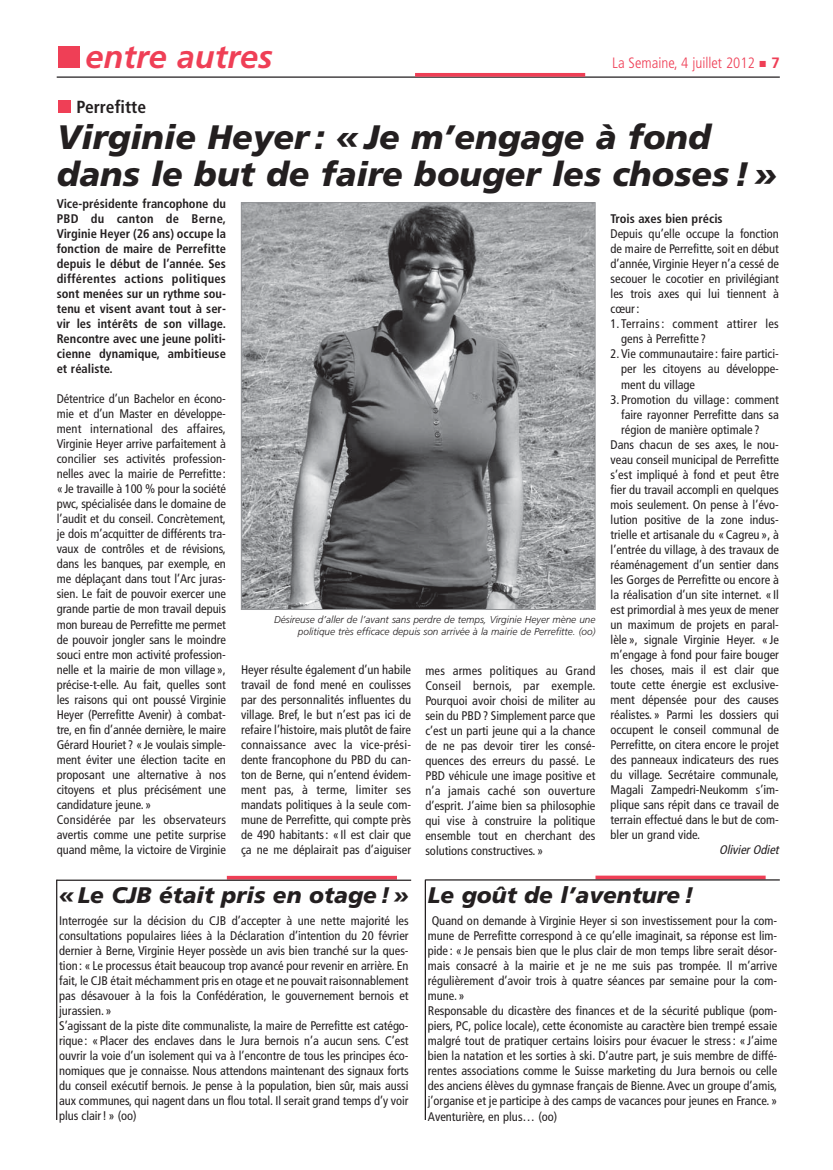
<style>
.page{position:relative;width:833px;height:1170px;background:#fff}
.page>*{position:absolute;margin:0;border:0;box-sizing:border-box;transform-origin:0 0}
.t1{font:italic 900 33.88px/37.5px "Frutiger";color:#231f20}
.t2{font:italic 700 32.5px "Frutiger";color:#ef3f56}
.t3{font:italic 900 22.5px "Frutiger";color:#231f20}
.t4{font:700 condensed 17.5px "Frutiger";color:#231f20}
.t5{font:300 condensed 15px "Frutiger";color:#ef3f56}
.t6{font:condensed 12.5px/15px "Frutiger";color:#231f20;text-align:justify}
.t7{font:700 condensed 12.5px/15px "Frutiger";color:#231f20;text-align:justify}
.t8{font:condensed 12.5px/15px "Frutiger";letter-spacing:.02em;color:#231f20}
.t9{font:italic condensed 12.5px "Frutiger";color:#231f20}
.t10{font:italic 300 10px/12.5px "Frutiger";color:#231f20;text-align:right}
.s1{font-weight:700;font-stretch:normal}
</style>
<div class="page">
<img style="left:243px;top:204px;width:350px;height:403px">
<div style="left:241px;top:202px;width:354px;height:407px;border:1px solid #939598"></div>
<div style="left:58px;top:100px;width:12px;height:13px;background:#ef3f56"></div>
<svg style="left:227px;top:875px;width:170px;height:4px"></svg>
<svg style="left:595px;top:875px;width:170px;height:4px"></svg>
<div style="left:58px;top:47px;width:21px;height:21px;background:#ef3f56"></div>
<hr style="left:57px;top:76px;width:723px;height:2px;background:#231f20">
<svg style="left:415px;top:73px;width:170px;height:4px"></svg>
<hr style="left:56px;top:879px;width:1px;height:240px;background:#231f20">
<hr style="left:425px;top:879px;width:1px;height:240px;background:#231f20">
<hr style="left:57px;top:879px;width:354px;height:1px;background:#231f20">
<hr style="left:425px;top:879px;width:355px;height:1px;background:#231f20">
<h2 class="t2" style="left:86px;top:44px;width:188px">entre autres</h2>
<p class="t5" style="left:612px;top:57px;width:169px">La Semaine, 4 juillet 2012 ■ <span class="s1">7</span></p>
<h3 class="t4" style="left:77px;top:100px;width:71px">Perrefitte</h3>
<h1 class="t1" style="left:57px;top:121px;width:722px">Virginie Heyer: « Je m’engage à fond dans le but de faire bouger les choses ! »</h1>
<p class="t7" style="left:57px;top:197px;width:171px">Vice-présidente francophone du PBD du canton de Berne, Virginie Heyer (26 ans) occupe la fonction de maire de Perrefitte depuis le début de l’année. Ses différentes actions politiques sont menées sur un rythme sou&shy;tenu et visent avant tout à ser&shy;vir les intérêts de son village.<br>Rencontre avec une jeune politi&shy;cienne dynamique, ambitieuse et réaliste.</p>
<p class="t6" style="left:57px;top:392px;width:171px;text-align:left">Détentrice d’un Bachelor en écono&shy;mie et d’un Master en développe&shy;ment international des affaires, Virginie Heyer arrive parfaitement à concilier ses activités profession&shy;nelles avec la mairie de Perrefitte: «Je travaille à 100 % pour la société pwc, spécialisée dans le domaine de l’audit et du conseil. Concrètement, je dois m’acquitter de différents tra&shy;vaux de contrôles et de révisions, dans les banques, par exemple, en me déplaçant dans tout l’Arc juras&shy;sien. Le fait de pouvoir exercer une grande partie de mon travail depuis mon bureau de Perrefitte me permet de pouvoir jongler sans le moindre souci entre mon activité profession&shy;nelle et la mairie de mon village», précise-t-elle. Au fait, quelles sont les raisons qui ont poussé Virginie Heyer (Perrefitte Avenir) à combat&shy;tre, en fin d’année dernière, le maire Gérard Houriet? «Je voulais simple&shy;ment éviter une élection tacite en proposant une alternative à nos citoyens et plus précisément une candidature jeune.»<br>Considérée par les observateurs avertis comme une petite surprise quand même, la victoire de Virginie</p>
<p class="t10" style="left:274px;top:614px;width:323px">Désireuse d’aller de l’avant sans perdre de temps, Virginie Heyer mène une politique très efficace depuis son arrivée à la mairie de Perrefitte. (oo)</p>
<p class="t6" style="left:241px;top:663px;width:172px">Heyer résulte également d’un habile travail de fond mené en coulisses par des personnalités influentes du village. Bref, le but n’est pas ici de refaire l’histoire, mais plutôt de faire connaissance avec la vice-prési&shy;dente francophone du PBD du can&shy;ton de Berne, qui n’entend évidem&shy;ment pas, à terme, limiter ses mandats politiques à la seule com&shy;mune de Perrefitte, qui compte près de 490 habitants : « Il est clair que ça ne me déplairait pas d’aiguiser</p>
<p class="t6" style="left:425px;top:663px;width:172px">mes armes politiques au Grand Conseil bernois, par exemple.<br>Pourquoi avoir choisi de militer au sein du PBD ? Simplement parce que c’est un parti jeune qui a la chance de ne pas devoir tirer les consé&shy;quences des erreurs du passé. Le PBD véhicule une image positive et n’a jamais caché son ouverture d’esprit. J’aime bien sa philosophie qui vise à construire la politique ensemble tout en cherchant des solutions constructives. »</p>
<p class="t7" style="left:610px;top:212px;width:114px">Trois axes bien précis</p>
<p class="t6" style="left:610px;top:227px;width:170px">Depuis qu’elle occupe la fonction de maire de Perrefitte, soit en début d’année, Virginie Heyer n’a cessé de secouer le cocotier en privilégiant les trois axes qui lui tiennent à cœur :</p>
<p class="t8" style="left:621px;top:317px;width:159px;text-indent:-11px">1. Terrains : comment attirer les gens à Perrefitte?</p>
<p class="t6" style="left:621px;top:347px;width:159px;text-indent:-11px">2. Vie communautaire : faire partici&shy;per les citoyens au développe&shy;ment du village</p>
<p class="t6" style="left:610px;top:392px;width:170px">3. Promotion du village : comment</p>
<p class="t6" style="left:621px;top:407px;width:159px">faire rayonner Perrefitte dans sa</p>
<p class="t6" style="left:621px;top:422px;width:140px">région de manière optimale ?</p>
<p class="t6" style="left:610px;top:437px;width:170px">Dans chacun de ses axes, le nou-</p>
<p class="t6" style="left:610px;top:452px;width:170px">veau conseil municipal de Perrefitte</p>
<p class="t6" style="left:610px;top:467px;width:170px">s’est impliqué à fond et peut être</p>
<p class="t6" style="left:610px;top:482px;width:170px">fier du travail accompli en quelques</p>
<p class="t6" style="left:610px;top:497px;width:170px">mois seulement. On pense à l’évo-</p>
<p class="t6" style="left:610px;top:512px;width:170px">lution positive de la zone indus-</p>
<p class="t6" style="left:610px;top:527px;width:170px">trielle et artisanale du « Cagreu », à</p>
<p class="t6" style="left:610px;top:542px;width:170px">l’entrée du village, à des travaux de</p>
<p class="t6" style="left:610px;top:557px;width:170px">réaménagement d’un sentier dans</p>
<p class="t6" style="left:610px;top:572px;width:170px">les Gorges de Perrefitte ou encore à</p>
<p class="t6" style="left:610px;top:587px;width:170px">la réalisation d’un site internet. « Il</p>
<p class="t6" style="left:610px;top:602px;width:170px">est primordial à mes yeux de mener</p>
<p class="t6" style="left:610px;top:617px;width:170px">un maximum de projets en paral-</p>
<p class="t6" style="left:610px;top:632px;width:170px">lèle », signale Virginie Heyer. « Je</p>
<p class="t6" style="left:610px;top:647px;width:170px">m’engage à fond pour faire bouger</p>
<p class="t6" style="left:610px;top:662px;width:170px">les choses, mais il est clair que</p>
<p class="t6" style="left:610px;top:677px;width:170px">toute cette énergie est exclusive-</p>
<p class="t6" style="left:610px;top:692px;width:170px">ment dépensée pour des causes</p>
<p class="t6" style="left:610px;top:707px;width:170px">réalistes. » Parmi les dossiers qui</p>
<p class="t6" style="left:610px;top:722px;width:170px">occupent le conseil communal de</p>
<p class="t6" style="left:610px;top:737px;width:170px">Perrefitte, on citera encore le projet</p>
<p class="t6" style="left:610px;top:752px;width:170px">des panneaux indicateurs des rues</p>
<p class="t6" style="left:610px;top:767px;width:170px">du village. Secrétaire communale,</p>
<p class="t6" style="left:610px;top:782px;width:170px">Magali Zampedri-Neukomm s’im-</p>
<p class="t6" style="left:610px;top:797px;width:170px">plique sans répit dans ce travail de</p>
<p class="t6" style="left:610px;top:812px;width:170px">terrain effectué dans le but de com-</p>
<p class="t6" style="left:610px;top:827px;width:91px">bler un grand vide.</p>
<p class="t9" style="left:719px;top:844px;width:64px">OlivierOdiet</p>
<h3 class="t3" style="left:59px;top:886px;width:351px">« Le CJB était pris en otage!»</h3>
<p class="t6" style="left:59px;top:914px;width:351px;text-align:left">Interrogée sur la décision du CJB d’accepter à une nette majorité les consultations populaires liées à la Déclaration d’intention du 20 février dernier à Berne, Virginie Heyer possède un avis bien tranché sur la ques&shy;tion : « Le processus était beaucoup trop avancé pour revenir en arrière. En fait, le CJB était méchamment pris en otage et ne pouvait raisonnablement pas désavouer à la fois la Confédération, le gouvernement bernois et jurassien. »<br>S’agissant de la piste dite communaliste, la maire de Perrefitte est catégo&shy;rique: «Placer des enclaves dans le Jura bernois n’a aucun sens. C’est ouvrir la voie d’un isolement qui va à l’encontre de tous les principes éco&shy;nomiques que je connaisse. Nous attendons maintenant des signaux forts du conseil exécutif bernois. Je pense à la population, bien sûr, mais aussi aux communes, qui nagent dans un flou total. Il serait grand temps d’y voir plus clair!» (oo)</p>
<h3 class="t3" style="left:428px;top:885px;width:267px">Le goût de l’aventure!</h3>
<p class="t6" style="left:428px;top:914px;width:351px;text-align:left;text-indent:4px">Quand on demande à Virginie Heyer si son investissement pour la com&shy;mune de Perrefitte correspond à ce qu’elle imaginait, sa réponse est lim&shy;pide: « Je pensais bien que le plus clair de mon temps libre serait désor&shy;mais consacré à la mairie et je ne me suis pas trompée. Il m’arrive régulièrement d’avoir trois à quatre séances par semaine pour la com&shy;mune. »<br>Responsable du dicastère des finances et de la sécurité publique (pom&shy;piers, PC, police locale), cette économiste au caractère bien trempé essaie malgré tout de pratiquer certains loisirs pour évacuer le stress : « J’aime bien la natation et les sorties à ski. D’autre part, je suis membre de diffé&shy;rentes associations comme le Suisse marketing du Jura bernois ou celle des anciens élèves du gymnase français de Bienne. Avec un groupe d’amis, j’organise et je participe à des camps de vacances pour jeunes en France. » Aventurière, en plus… (oo)</p>
</div>
